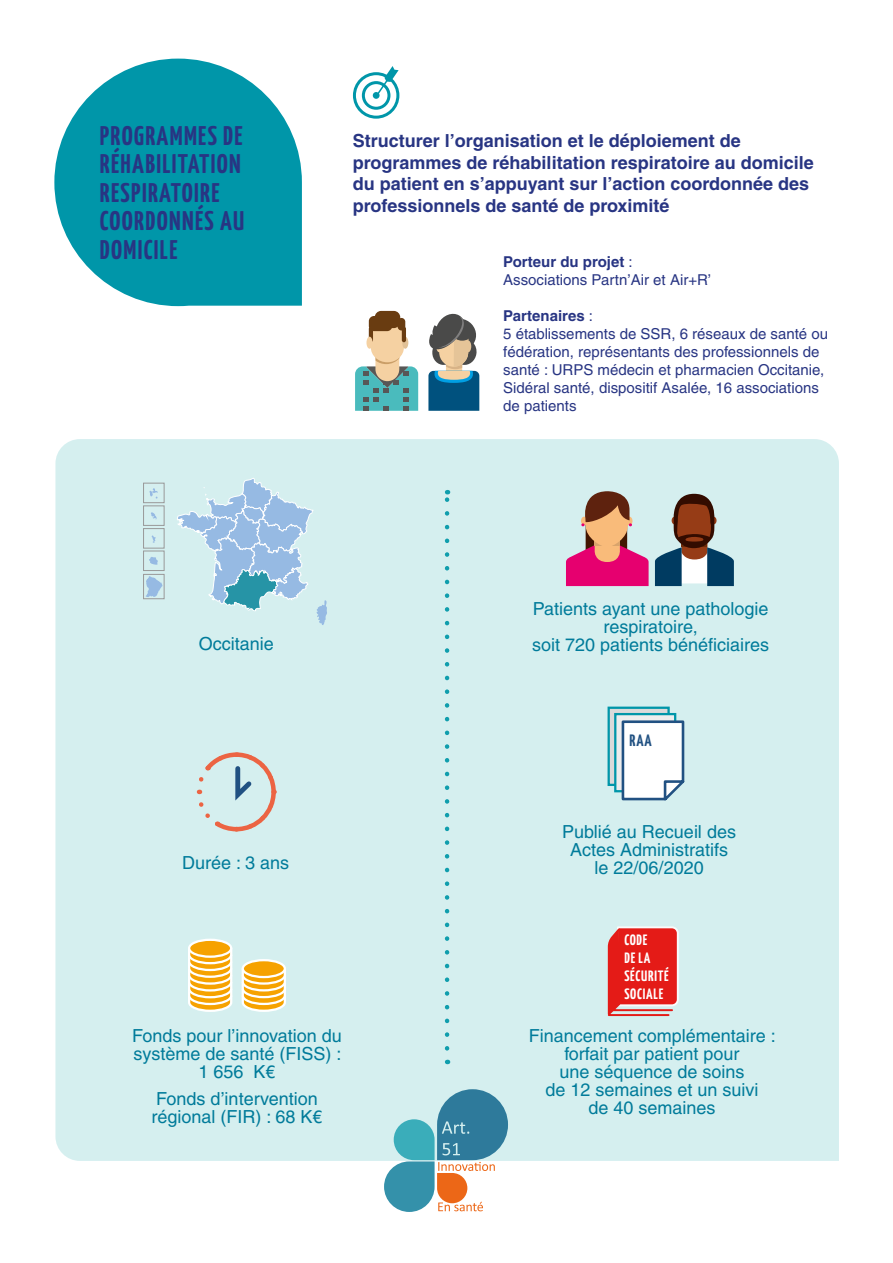
<style>
.page{position:relative;width:893px;height:1263px;background:#fff}
.page>*{position:absolute;margin:0;border:0;box-sizing:border-box;transform-origin:0 0}
.t1{font:700 27px/28.5px "Yanone Kaffeesatz";letter-spacing:.05em;color:#283583}
.t2{font:18px/18px "Helvetica";color:#007b9a;text-align:center}
.t3{font:700 18px/21.6px "Helvetica";color:#283583}
.t4{font:700 16.5px "Yanone Kaffeesatz";color:#215182}
.t5{font:15px/18px "Helvetica";color:#283583}
.t6{font:700 15px/18px "Yanone Kaffeesatz";letter-spacing:.05em;color:#fff}
.s1{font-weight:700}
</style>
<div class="page">
<svg style="left:384px;top:1161px;width:111px;height:51px"></svg>
<div style="left:55px;top:439px;width:784px;height:722px;background:#d5efef"></div>
<svg style="left:54px;top:59px;width:248px;height:247px;fill:#0096a9"></svg>
<svg style="left:355px;top:316px;width:63px;height:95px"></svg>
<hr style="left:369px;top:327px;width:4px;height:15px;background:#693c11;border-radius:2px">
<div style="left:366px;top:337px;width:7px;height:12px;background:#f5d1a2;border-radius:50%"></div>
<div style="left:402px;top:337px;width:6px;height:12px;background:#e1c196;border-radius:50%"></div>
<div style="left:369px;top:316px;width:23px;height:15px;background:#693c11;border-radius:5px"></div>
<div style="left:375px;top:311px;width:25px;height:17px;background:#693c11;border-radius:6px"></div>
<div style="left:398px;top:318px;width:7px;height:12px;background:#693c11;border-radius:4px"></div>
<hr style="left:402px;top:327px;width:4px;height:15px;background:#693c11;border-radius:2px">
<svg style="left:428px;top:313px;width:51px;height:98px"></svg>
<svg style="left:240px;top:966px;width:47px;height:47px"></svg>
<svg style="left:187px;top:946px;width:46px;height:67px"></svg>
<div style="left:189px;top:940px;width:42px;height:17px;background:#f6a200;border-radius:50%"></div>
<div style="left:188px;top:939px;width:44px;height:19px;border:2px solid #fff;border-radius:50%"></div>
<div style="left:243px;top:960px;width:42px;height:17px;background:#f6a200;border-radius:50%"></div>
<div style="left:242px;top:959px;width:44px;height:19px;border:2px solid #fff;border-radius:50%"></div>
<svg style="left:177px;top:478px;width:150px;height:147px;background:#b7d8e7"></svg>
<svg style="left:143px;top:483px;width:21px;height:116px;background:#c3dbe1"></svg>
<svg style="left:194px;top:750px;width:84px;height:84px;background:#d2d9d6"></svg>
<div style="left:362px;top:81px;width:28px;height:29px;border:3px solid #0096a9;border-radius:50%"></div>
<div style="left:353px;top:72px;width:46px;height:47px;border:3px solid #0096a9;border-radius:50%"></div>
<div style="left:373px;top:92px;width:7px;height:7px;background:#0096a9;border-radius:50%"></div>
<svg style="left:375px;top:66px;width:24px;height:32px"></svg>
<svg style="left:607px;top:925px;width:73px;height:94px;background:#e24643"></svg>
<svg style="left:606px;top:705px;width:81px;height:97px"></svg>
<svg style="left:566px;top:491px;width:83px;height:95px;background:#cf788e"></svg>
<svg style="left:655px;top:494px;width:79px;height:92px;background:#86898a"></svg>
<h1 class="t1" style="left:100px;top:121px;width:146px">PROGRAMMES DE<br>RÉHABILITATION<br>RESPIRATOIRE<br>COORDONNÉS AU<br>DOMICILE</h1>
<p class="t3" style="left:353px;top:130px;width:462px">Structurer l’organisation et le déploiement de programmes de réhabilitation respiratoire au domicile du patient en s’appuyant sur l’action coordonnée des professionnels de santé de proximité</p>
<p class="t5" style="left:503px;top:252px;width:209px"><span class="s1">Porteur du projet</span> :<br>Associations Partn’Air et Air+R’</p>
<p class="t5" style="left:503px;top:306px;width:326px"><span class="s1">Partenaires</span> :<br>5 établissements de SSR, 6 réseaux de santé ou fédération, représentants des professionnels de santé : URPS médecin et pharmacien Occitanie, Sidéral santé, dispositif Asalée, 16 associations de patients</p>
<p class="t2" style="left:199px;top:634px;width:77px">Occitanie</p>
<p class="t2" style="left:182px;top:853px;width:109px">Durée : 3 ans</p>
<p class="t2" style="left:132px;top:1026px;width:211px">Fonds pour l’innovation du système de santé (FISS) :<br>1 656 K€</p>
<p class="t2" style="left:151px;top:1089px;width:173px;text-align:left">Fonds d’intervention régional (FIR) : 68 K€</p>
<p class="t2" style="left:532px;top:600px;width:239px">Patients ayant une pathologie respiratoire,<br>soit 720 patients bénéficiaires</p>
<p class="t4" style="left:629px;top:730px;width:24px">RAA</p>
<p class="t2" style="left:562px;top:822px;width:175px">Publié au Recueil des<br>Actes Administratifs le 22/06/2020</p>
<p class="t6" style="left:624px;top:930px;width:46px">CODE<br>DE LA<br>SÉCURITÉ<br>SOCIALE</p>
<p class="t2" style="left:529px;top:1026px;width:249px">Financement complémentaire : forfait par patient pour<br>une séquence de soins<br>de 12 semaines et un suivi<br>de 40 semaines</p>
</div>
